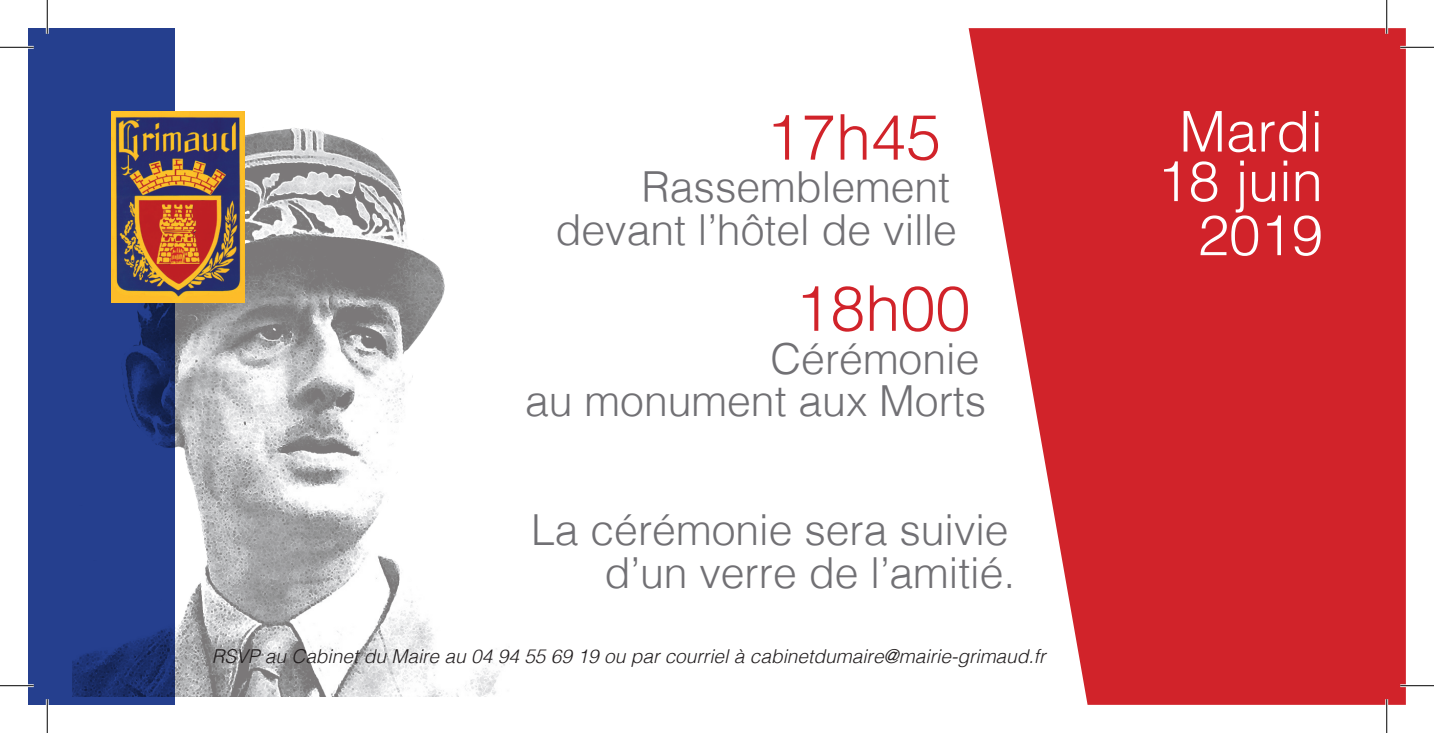
<style>
.page{position:relative;width:1434px;height:733px;background:#fff}
.page>*{position:absolute;margin:0;border:0;box-sizing:border-box;transform-origin:0 0}
.t1{font:300 63px "Helvetica";color:#d1232a}
.t2{font:300 56.25px/51.8px "Helvetica";color:#fff;text-align:right}
.t3{font:300 42.75px/42.8px "Helvetica";color:#717074;text-align:right}
.t4{font:italic 300 19.12px "Helvetica";color:#231f20}
</style>
<div class="page">
<div style="left:28px;top:28px;width:147px;height:676px;background:#253f8e"></div>
<svg style="left:969px;top:28px;width:437px;height:676px;background:#d74046"></svg>
<img style="left:73px;top:125px;width:432px;height:571px">
<img style="left:111px;top:111px;width:133px;height:191px">
<hr style="left:0;top:46px;width:34px;height:3px;background:#fff">
<hr style="left:1400px;top:46px;width:34px;height:3px;background:#fff">
<hr style="left:0;top:684px;width:34px;height:2px;background:#fff">
<hr style="left:1400px;top:684px;width:34px;height:2px;background:#fff">
<hr style="left:46px;top:0;width:3px;height:34px;background:#fff">
<hr style="left:46px;top:699px;width:3px;height:33px;background:#fff">
<hr style="left:1385px;top:0;width:3px;height:34px;background:#fff">
<hr style="left:1385px;top:699px;width:3px;height:33px;background:#fff">
<hr style="left:0;top:47px;width:34px;height:1px;background:#000">
<hr style="left:1400px;top:47px;width:34px;height:1px;background:#000">
<hr style="left:0;top:685px;width:34px;height:1px;background:#000">
<hr style="left:1400px;top:685px;width:34px;height:1px;background:#000">
<hr style="left:47px;top:0;width:1px;height:34px;background:#000">
<hr style="left:47px;top:699px;width:1px;height:33px;background:#000">
<hr style="left:1386px;top:0;width:1px;height:34px;background:#000">
<hr style="left:1386px;top:699px;width:1px;height:33px;background:#000">
<h1 class="t1" style="left:766px;top:84px;width:177px">17h45</h1>
<p class="t3" style="left:555px;top:163px;width:403px">Rassemblement devant l’hôtel de ville</p>
<h1 class="t1" style="left:795px;top:255px;width:177px">18h00</h1>
<p class="t3" style="left:525px;top:334px;width:462px">Cérémonie<br>au monument aux Morts</p>
<p class="t3" style="left:531px;top:505px;width:486px">La cérémonie sera suivie d’un verre de l’amitié.</p>
<p class="t4" style="left:212px;top:640px;width:835px">RSVP au Cabinet du Maire au 04 94 55 69 19 ou par courriel à cabinetdumaire@mairie-grimaud.fr</p>
<h2 class="t2" style="left:1157px;top:102px;width:167px">Mardi<br>18 juin<br>2019</h2>
</div>
